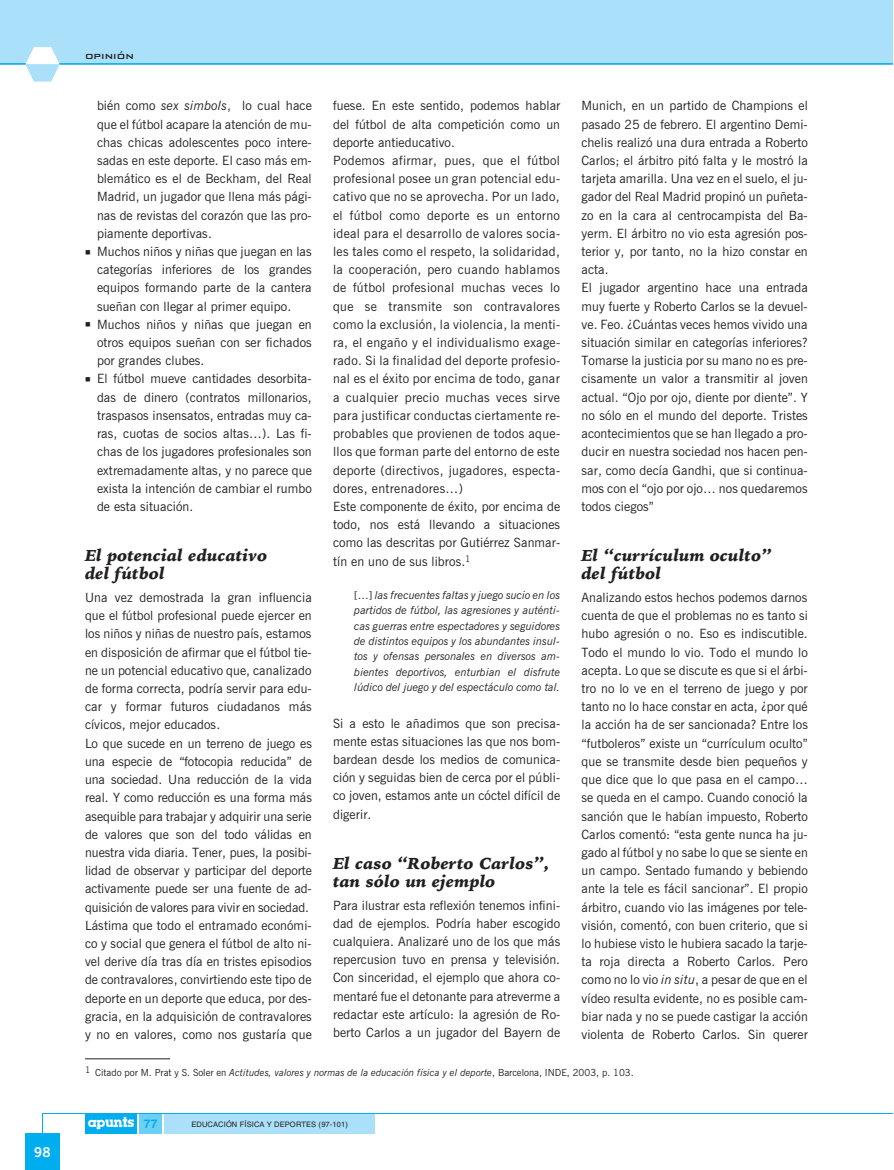
<style>
.page{position:relative;width:894px;height:1170px;background:#fff}
.page>*{position:absolute;margin:0;border:0;box-sizing:border-box;transform-origin:0 0}
.t1{font:italic 16.5px/18.1px "Iowan Old St Blk BT";letter-spacing:.01em;color:#231f20}
.t2{font:700 13.5px "News Goth BT";color:#fff}
.t3{font:12.75px/18.1px "News Goth BT";letter-spacing:.01em;color:#231f20;text-align:justify}
.t4{font:12px "Bank Gothic Md BT";color:#231f20}
.t5{font:700 12px "Helvetica";color:#00aeef}
.t6{font:italic 10.95px/15.3px "News Goth BT";color:#231f20;text-align:justify}
.t7{font:italic 9.75px "News Goth BT";color:#231f20}
.t8{font:7.5px "Helvetica";letter-spacing:.015em;color:#231f20}
.s1{font-style:italic}
.s2{font-style:normal}
</style>
<div class="page">
<div style="left:0;top:1px;width:893px;height:63px;background:#aae0f9"></div>
<hr style="left:0;top:63px;width:893px;height:1px;background:#00aeef">
<div style="left:26px;top:1133px;width:34px;height:37px;background:#00aeef"></div>
<svg style="left:26px;top:47px;width:34px;height:34px"></svg>
<hr style="left:85px;top:1058px;width:85px;height:1px;background:#231f20">
<svg style="left:42px;top:1113px;width:851px;height:21px"></svg>
<p class="t2" style="left:34px;top:1147px;width:18px">98</p>
<p class="t4" style="left:85px;top:50px;width:50px">opinión</p>
<p class="t3" style="left:97px;top:98px;width:216px">bién como <span class="s1">sex sim bols</span>, lo cual hace que el fút bol acapa re la aten ción de mu - chas chi cas ado les cen tes poco in te re - sa das en este de por te. El caso más em - ble má ti co es el de Beck ham, del Real Ma drid, un ju ga dor que lle na más pá gi - nas de re vis tas del co ra zón que las pro - pia men te de por ti vas.</p>
<p class="t3" style="left:97px;top:244px;width:216px;text-indent:-12px">■ Mu chos ni ños y ni ñas que jue gan en las ca te go rías in fe rio res de los gran des equi pos for man do par te de la can te ra sue ñan con lle gar al pri mer equi po.</p>
<p class="t3" style="left:97px;top:316px;width:216px;text-indent:-12px">■ Mu chos ni ños y ni ñas que jue gan en otros equipos sue ñan con ser fi chados por gran des clubes.</p>
<p class="t3" style="left:97px;top:371px;width:216px;text-indent:-12px">■ El fút bol mue ve can ti da des de sor bi ta&shy;das de di ne ro (con tra tos mi llo na rios, tras pa sos in sen sa tos, en tra das muy ca - ras, cuo tas de so cios al tas…). Las fi&shy;chas de los ju ga do res pro fe sio na les son ex tre ma da men te altas, y no pa re ce que exis ta la in ten ción de cambiar el rum bo de esta situación.</p>
<p class="t1" style="left:85px;top:548px;width:184px">El potencial educativo del fútbol</p>
<p class="t3" style="left:85px;top:590px;width:228px;text-align:left">Una vez de mos tra da la gran in fluen cia que el fút bol pro fe sio nal pue de ejer cer en los niños y niñas de nues tro país, es ta mos en dis po si ción de afir mar que el fút bol tie - ne un po ten cial edu ca ti vo que, ca na li za do de for ma co rrec ta, po dría ser vir para edu - car y for mar fu tu ros ciu da da nos más cívicos, mejor educados.<br>Lo que su ce de en un te rre no de jue go es una es pe cie de “fo to co pia re du ci da” de una so cie dad. Una re duc ción de la vida real. Y como reduc ción es una for ma más ase qui ble para tra ba jar y ad qui rir una se rie de va lo res que son del todo vá li das en nues tra vida dia ria. Te ner, pues, la po si bi - li dad de ob ser var y par ti ci par del de por te ac ti va men te pue de ser una fuen te de ad - qui si ción de va lo res para vi vir en so ciedad.<br>Lás ti ma que todo el en tra ma do eco nó mi - co y so cial que ge ne ra el fút bol de alto ni&shy;vel de ri ve día tras día en tristes epi so dios de con tra va lo res, con vir tien do este tipo de de por te en un de por te que edu ca, por des - gra cia, en la ad qui si ción de con tra va lo res y no en va lo res, como nos gus ta ría que</p>
<p class="t3" style="left:581px;top:98px;width:228px;text-align:left">Mu nich, en un par ti do de Cham pions el pa sa do 25 de fe bre ro. El ar gen ti no De mi - che lis rea li zó una dura en tra da a Ro ber to Carlos; el ár bi tro pitó fal ta y le mos tró la tar je ta ama ri lla. Una vez en el sue lo, el ju - ga dor del Real Ma drid propinó un pu ñe ta - zo en la cara al cen trocam pis ta del Ba - yerm. El ár bi tro no vio esta agresión pos - te rior y, por tan to, no la hizo cons tar en acta.<br>El ju ga dor ar gen ti no hace una en tra da muy fuer te y Ro ber to Carlos se la de vuel - ve. Feo. ¿Cuán tas veces he mos vi vi do una si tua ción si mi lar en ca te go rías in fe rio res?<br>To mar se la jus ti cia por su mano no es pre&shy;ci sa men te un va lor a trans mi tir al jo ven ac tual. “Ojo por ojo, dien te por diente”. Y no sólo en el mundo del de por te. Tris tes acon te ci mien tos que se han lle ga do a pro - du cir en nues tra so cie dad nos ha cen pen - sar, como de cía Gand hi, que si con ti nua - mos con el “ojo por ojo… nos quedaremos todos ciegos”</p>
<p class="t1" style="left:581px;top:548px;width:191px">El “currículum oculto” del fútbol</p>
<p class="t3" style="left:581px;top:590px;width:228px">Ana li zan do es tos he chos po de mos dar nos cuen ta de que el pro ble mas no es tan to si hubo agre sión o no. Eso es in dis cu ti ble.<br>Todo el mun do lo vio. Todo el mundo lo acep ta. Lo que se dis cu te es que si el ár bi - tro no lo ve en el te rre no de juego y por tan to no lo hace constar en acta, ¿por qué la ac ción ha de ser san cio na da? Entre los “fut bo le ros” exis te un “cu rrí cu lum ocul to” que se transmi te des de bien pe que ños y que dice que lo que pasa en el cam po… se que da en el cam po. Cuan do co no ció la san ción que le ha bían im pues to, Ro ber to Car los co men tó: “esta gen te nun ca ha ju - ga do al fút bol y no sabe lo que se sien te en un cam po. Sen ta do fu man do y be bien do ante la tele es fá cil san cio nar”. El pro pio ár bi tro, cuan do vio las imá ge nes por te le - vi sión, co men tó, con buen crite rio, que si lo hu bie se vis to le hu bie ra sa ca do la tar je - ta roja di rec ta a Ro ber to Carlos. Pero como no lo vio <span class="s1">in situ</span>, a pe sar de que en el ví deo re sul ta evidente, no es po si ble cam - biar nada y no se puede cas ti gar la ac ción vio len ta de Ro ber to Car los. Sin que rer</p>
<p class="t7" style="left:85px;top:1068px;width:550px"><sup>1</sup> <span class="s2">Ci ta do por M. Prat y S. So ler en</span> Acti tu des, va lo res y nor mas de la edu ca ción fí si ca y el de por te<span class="s2">, Bar ce lo na, INDE, 2003, p. 103.</span></p>
<p class="t3" style="left:333px;top:98px;width:229px;text-align:left">fue se. En este sen ti do, po de mos ha blar del fút bol de alta com pe ti ción como un de por te an tie du ca ti vo.<br>Po de mos afir mar, pues, que el fútbol pro fe sio nal po see un gran po ten cial edu - ca ti vo que no se apro ve cha. Por un lado, el fút bol como de por te es un entor no ideal para el de sa rro llo de va lo res so cia&shy;les ta les como el res pe to, la so li da ri dad, la coo pe ra ción, pero cuan do ha bla mos de fút bol pro fe sio nal mu chas ve ces lo que se trans mi te son con tra va lo res como la ex clu sión, la vio len cia, la men ti - ra, el en ga ño y el in di vi dua lis mo exa ge - ra do. Si la fi na li dad del de por te pro fe sio - nal es el éxi to por en ci ma de todo, ga nar a cual quier pre cio mu chas ve ces sir ve para jus ti fi car con duc tas cier ta men te re - pro ba bles que pro vie nen de to dos aque - llos que for man parte del en tor no de este de por te (di rec ti vos, ju ga do res, es pec ta - do res, en tre na do res…)<br>Este com po nen te de éxi to, por en ci ma de todo, nos está lle van do a si tua cio nes como las des cri tas por Gu tiérrez San mar - tín en uno de sus li bros.<sup>1</sup></p>
<p class="t6" style="left:354px;top:589px;width:207px"><span class="s2">[…]</span> las fre cuen tes fal tas y jue go su cio en los par ti dos de fút bol, las agre sio nes y au tén ti - cas gue rras en tre es pec ta do res y se gui do res de dis tin tos equi pos y los abun dan tes in sul - tos y ofen sas per so na les en di ver sos am - bien tes de por ti vos, en tur bian el dis fru te lúdico del jue go y del es pec tácu lo como tal.</p>
<p class="t3" style="left:333px;top:715px;width:229px">Si a esto le aña di mos que son pre ci sa - men te es tas si tua cio nes las que nos bom - bar dean des de los me dios de co mu ni ca&shy;ción y se gui das bien de cer ca por el pú bli - co jo ven, es ta mos an te un cóc tel difícil de digerir.</p>
<p class="t1" style="left:333px;top:855px;width:218px">El caso “Roberto Carlos”, tan sólo un ejemplo</p>
<p class="t3" style="left:333px;top:897px;width:229px">Para ilus trar esta re fle xión te ne mos in fi ni - dad de ejem plos. Po dría ha ber es co gi do cual quiera. Ana li za ré uno de los que más re per cu sion tuvo en pren sa y te le vi sión.<br>Con sinceridad, el ejemplo que aho ra co - men ta ré fue el de to nan te para atre ver me a re dac tar este ar tícu lo: la agre sión de Ro&shy;ber to Car los a un ju ga dor del Ba yern de</p>
<p class="t5" style="left:144px;top:1119px;width:15px">77</p>
<p class="t8" style="left:191px;top:1121px;width:158px">EDUCACIÓN FÍSICA Y DEPORTES (97-101)</p>
</div>
